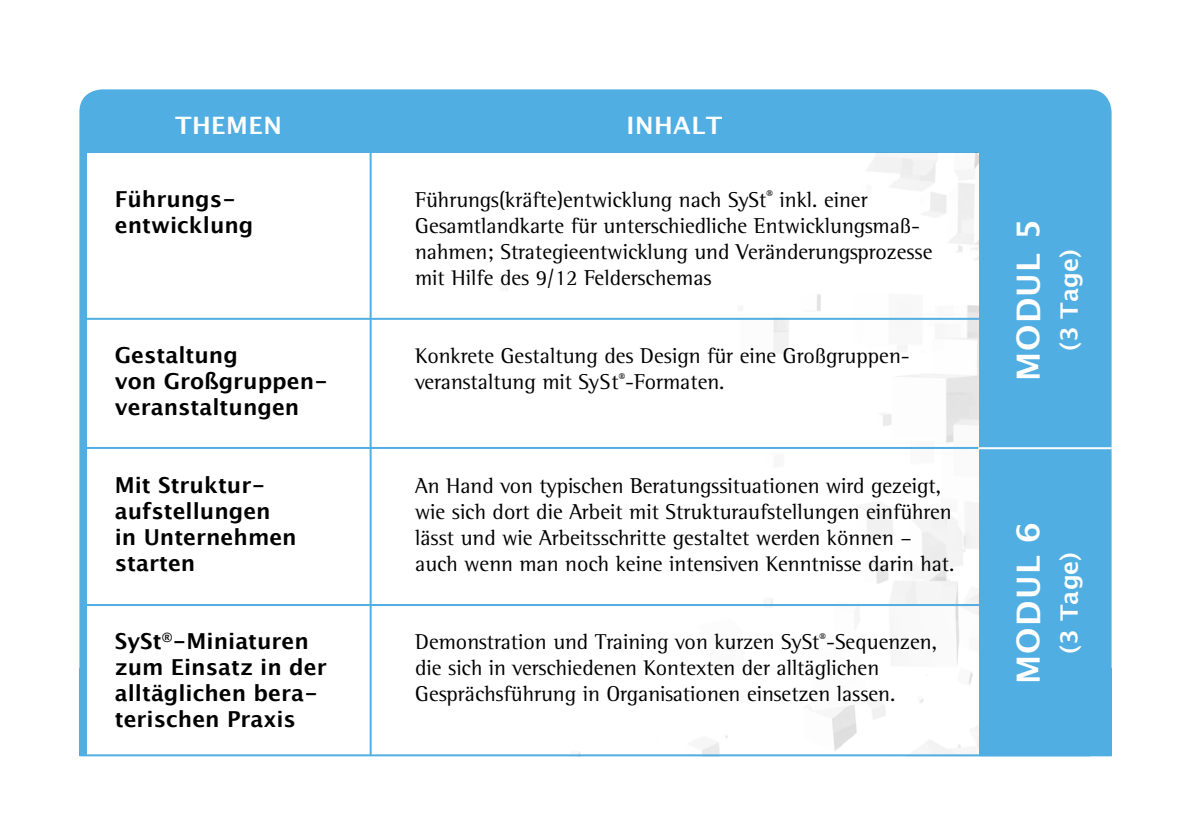
<style>
.page{position:relative;width:1191px;height:840px;background:#fff}
.page>*{position:absolute;margin:0;border:0;box-sizing:border-box;transform-origin:0 0}
.t1{font:700 32px "Lucida Grande";letter-spacing:.04em;color:#fff}
.t2{font:700 24px "Lucida Grande";letter-spacing:.02em;color:#fff}
.t3{font:22px/26px "Rotis Semi Serif";color:#000}
.t4{font:700 22px/26px "Lucida Grande";color:#000}
</style>
<div class="page">
<div style="left:79px;top:89px;width:1032px;height:666px;background:#50aee2;border-radius:23px"></div>
<div style="left:79px;top:667px;width:1032px;height:88px;background:#50aee2"></div>
<div style="left:87px;top:153px;width:891px;height:619px;background:#fff"></div>
<img style="left:372px;top:153px;width:606px;height:601px">
<hr style="left:79px;top:754px;width:1032px;height:2px;background:#50aee2">
<hr style="left:370px;top:141px;width:2px;height:614px;background:#50aee2">
<div style="left:821px;top:289px;width:106px;height:68px;background:#fff"></div>
<div style="left:637px;top:618px;width:123px;height:66px;background:#fff"></div>
<div style="left:816px;top:593px;width:52px;height:38px;background:#fff"></div>
<div style="left:763px;top:436px;width:176px;height:34px;background:#fff"></div>
<svg style="left:795px;top:631px;width:70px;height:79px"></svg>
<div style="left:847px;top:179px;width:28px;height:22px;background:#fff"></div>
<hr style="left:87px;top:317px;width:909px;height:2px;background:#50aee2">
<hr style="left:87px;top:446px;width:909px;height:2px;background:#50aee2">
<hr style="left:978px;top:447px;width:133px;height:2px;background:#fff">
<hr style="left:85px;top:603px;width:909px;height:2px;background:#50aee2">
<p class="t2" style="left:175px;top:106px;width:108px">THEMEN</p>
<p class="t2" style="left:626px;top:106px;width:97px">INHALT</p>
<p class="t4" style="left:115px;top:186px;width:140px">Führungs&shy;entwicklung</p>
<p class="t4" style="left:115px;top:342px;width:215px">Gestaltung<br>von Großgruppen&shy;veranstaltungen</p>
<p class="t4" style="left:115px;top:472px;width:183px">Mit Struktur&shy;aufstellungen in Unternehmen starten</p>
<p class="t4" style="left:115px;top:628px;width:213px">SySt<sup>®</sup>-Miniaturen zum Einsatz in der alltäglichen bera&shy;terischen Praxis</p>
<p class="t3" style="left:415px;top:186px;width:519px">Führungs(kräfte)entwicklung nach SySt<sup>®</sup> inkl. einer Gesamtlandkarte für unterschiedliche Entwicklungsmaß&shy;nahmen; Strategieentwicklung und Veränderungsprozesse mit Hilfe des 9/12 Felderschemas</p>
<p class="t3" style="left:415px;top:342px;width:496px">Konkrete Gestaltung des Design für eine Großgruppen&shy;veranstaltung mit SySt<sup>®</sup>-Formaten.</p>
<p class="t3" style="left:415px;top:472px;width:541px">An Hand von typischen Beratungssituationen wird gezeigt, wie sich dort die Arbeit mit Strukturaufstellungen einführen lässt und wie Arbeitsschritte gestaltet werden können – auch wenn man noch keine intensiven Kenntnisse darin hat.</p>
<p class="t3" style="left:415px;top:628px;width:523px">Demonstration und Training von kurzen SySt<sup>®</sup>-Sequenzen, die sich in verschiedenen Kontexten der alltäglichen<br>Gesprächsführung in Organisationen einsetzen lassen.</p>
<h1 class="t1" style="left:1002px;top:381px;width:164px;rotate:-90deg">MODUL 5</h1>
<p class="t2" style="left:1049px;top:351px;width:104px;rotate:-90deg">(3 Tage)</p>
<h1 class="t1" style="left:1002px;top:683px;width:164px;rotate:-90deg">MODUL 6</h1>
<p class="t2" style="left:1049px;top:653px;width:104px;rotate:-90deg">(3 Tage)</p>
</div>
